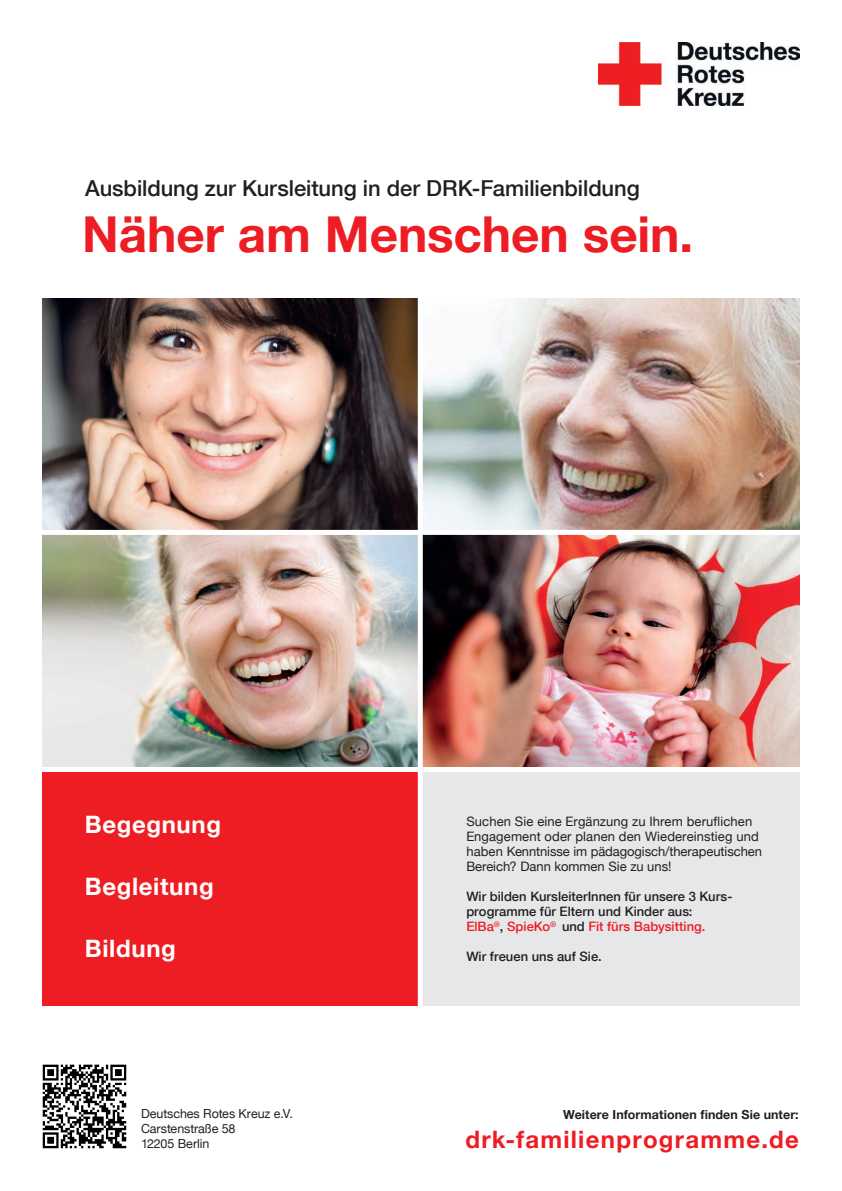
<style>
.page{position:relative;width:842px;height:1191px;background:#fff}
.page>*{position:absolute;margin:0;border:0;box-sizing:border-box;transform-origin:0 0}
.t1{font:700 49.5px "Helvetica Neue";color:#ee1d23}
.t2{font:700 24px "Helvetica Neue";letter-spacing:.025em;color:#fff}
.t3{font:700 24px "Helvetica Neue";letter-spacing:.055em;color:#ee1d23}
.t4{font:500 22px "Helvetica Neue";letter-spacing:-.005em;color:#231f20}
.t5{font:13px/15px "Helvetica Neue";letter-spacing:.005em;color:#231f20}
.t6{font:500 13px/15px "Helvetica Neue";color:#231f20}
.t7{font:12.5px/15px "Helvetica Neue";letter-spacing:-.005em;color:#231f20}
.t8{font:700 12.5px "Helvetica Neue";letter-spacing:.005em;color:#231f20}
.s1{color:#ee1d23}
</style>
<div class="page">
<div style="left:43px;top:772px;width:377px;height:234px;background:#ee1d23"></div>
<img style="left:43px;top:298px;width:375px;height:232px">
<img style="left:599px;top:43px;width:200px;height:63px">
<div style="left:420px;top:772px;width:379px;height:234px;background:#e6e7e9"></div>
<img style="left:42px;top:1064px;width:85px;height:85px">
<img style="left:43px;top:535px;width:375px;height:231px">
<img style="left:423px;top:535px;width:376px;height:231px">
<img style="left:423px;top:298px;width:376px;height:232px">
<div style="left:418px;top:288px;width:5px;height:729px;background:#fff"></div>
<h3 class="t4" style="left:85px;top:170px;width:556px">Ausbildung zur Kursleitung in der DRK-Familienbildung</h3>
<h1 class="t1" style="left:82px;top:195px;width:612px">Näher am Menschen sein.</h1>
<h2 class="t2" style="left:85px;top:805px;width:138px">Begegnung</h2>
<h2 class="t2" style="left:85px;top:867px;width:130px">Begleitung</h2>
<h2 class="t2" style="left:85px;top:929px;width:92px">Bildung</h2>
<p class="t7" style="left:141px;top:1107px;width:153px">Deutsches Rotes Kreuz e.V.<br>Carstenstraße 58<br>12205 Berlin</p>
<p class="t5" style="left:466px;top:814px;width:297px">Suchen Sie eine Ergänzung zu Ihrem beruflichen Engagement oder planen den Wiedereinstieg und haben Kenntnisse im pädagogisch/therapeutischen Bereich? Dann kommen Sie zu uns!</p>
<p class="t6" style="left:466px;top:888px;width:268px">Wir bilden KursleiterInnen für unsere 3 Kurs&shy;programme für Eltern und Kinder aus:<br><span class="s1">ElBa</span><sup>®</sup>, <span class="s1">SpieKo</span><sup>®</sup> und <span class="s1">Fit fürs Babysitting.</span></p>
<p class="t6" style="left:466px;top:948px;width:137px">Wir freuen uns auf Sie.</p>
<p class="t8" style="left:563px;top:1104px;width:237px">Weitere Informationen finden Sie unter:</p>
<h2 class="t3" style="left:465px;top:1121px;width:335px">drk-familienprogramme.de</h2>
</div>
